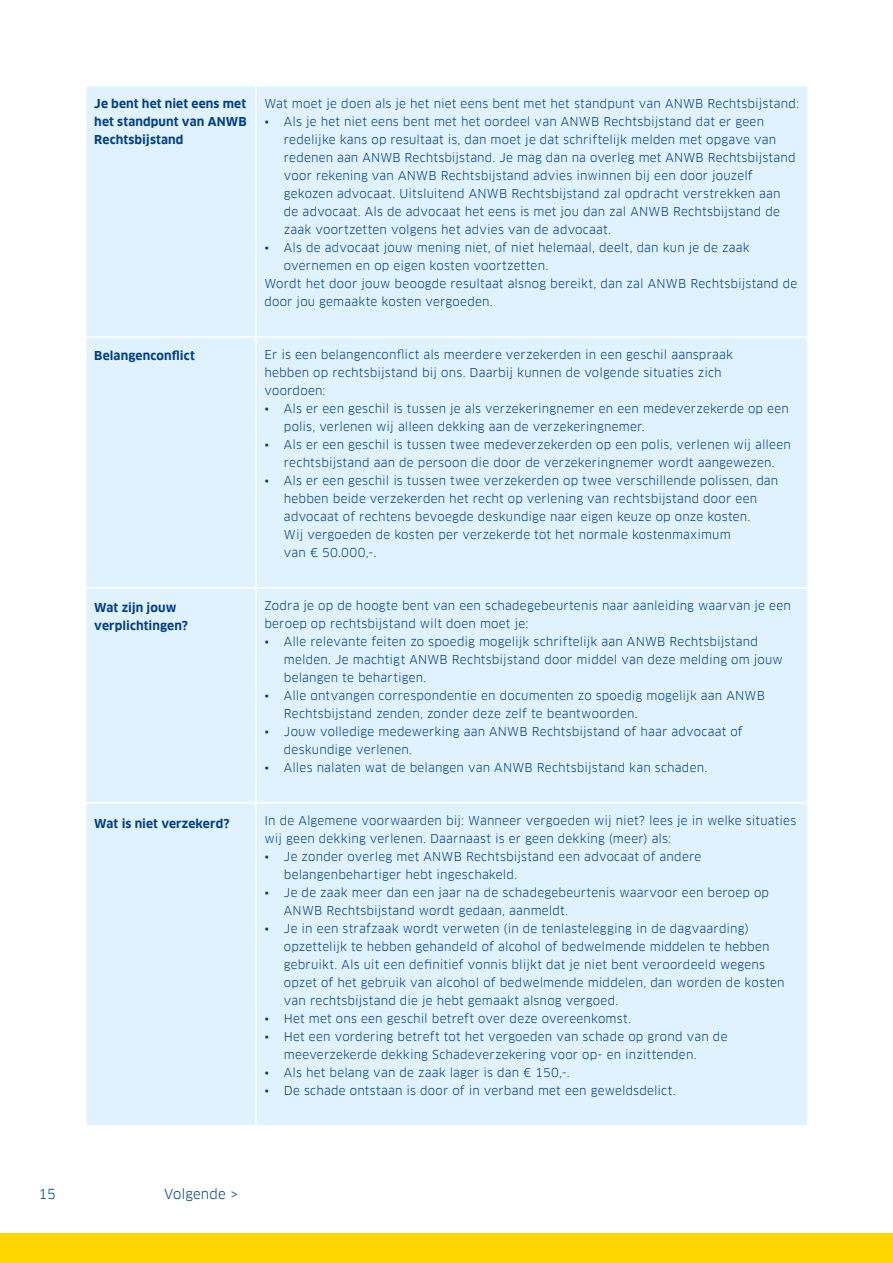
<style>
.page{position:relative;width:893px;height:1263px;background:#fff}
.page>*{position:absolute;margin:0;border:0;box-sizing:border-box;transform-origin:0 0}
.t1{font:13.5px "Clan Pro";letter-spacing:.005em;color:#00448a}
.Tekst_nummer_Tabel{font:12px/18px "Clan Pro";letter-spacing:.015em;color:#023f86}
.tekst{font:700 12px/18px "Clan Pro";letter-spacing:.01em;color:#023f86;text-align:justify}
</style>
<div class="page">
<div style="left:0;top:1233px;width:893px;height:30px;background:#ffd500"></div>
<div style="left:87px;top:87px;width:720px;height:1038px;background:#dff2fd"></div>
<hr style="left:255px;top:87px;width:2px;height:249px;background:#fff">
<hr style="left:85px;top:336px;width:171px;height:1px;background:#fff">
<hr style="left:256px;top:336px;width:553px;height:1px;background:#fff">
<hr style="left:255px;top:337px;width:2px;height:250px;background:#fff">
<hr style="left:85px;top:587px;width:171px;height:1px;background:#fff">
<hr style="left:256px;top:587px;width:553px;height:1px;background:#fff">
<hr style="left:255px;top:588px;width:2px;height:214px;background:#fff">
<hr style="left:85px;top:802px;width:171px;height:1px;background:#fff">
<hr style="left:256px;top:802px;width:553px;height:1px;background:#fff">
<hr style="left:255px;top:803px;width:2px;height:322px;background:#fff">
<p class="tekst" style="left:94px;top:95px;width:154px">Je bent het niet eens met het standpunt van ANWB Rechtsbijstand</p>
<p class="Tekst_nummer_Tabel" style="left:264px;top:95px;width:536px">Wat moet je doen als je het niet eens bent met het standpunt van ANWB Rechtsbijstand:</p>
<p class="Tekst_nummer_Tabel" style="left:284px;top:113px;width:513px;text-indent:-20px">• Als je het niet eens bent met het oordeel van ANWB Rechtsbijstand dat er geen redelijke kans op resultaat is, dan moet je dat schriftelijk melden met opgave van redenen aan ANWB Rechtsbijstand. Je mag dan na overleg met ANWB Rechtsbijstand voor rekening van ANWB Rechtsbijstand advies inwinnen bij een door jouzelf gekozen advocaat. Uitsluitend ANWB Rechtsbijstand zal opdracht verstrekken aan de advocaat. Als de advocaat het eens is met jou dan zal ANWB Rechtsbijstand de zaak voortzetten volgens het advies van de advocaat.</p>
<p class="Tekst_nummer_Tabel" style="left:284px;top:239px;width:467px;text-indent:-20px">• Als de advocaat jouw mening niet, of niet helemaal, deelt, dan kun je de zaak overnemen en op eigen kosten voortzetten.</p>
<p class="Tekst_nummer_Tabel" style="left:264px;top:275px;width:534px">Wordt het door jouw beoogde resultaat alsnog bereikt, dan zal ANWB Rechtsbijstand de door jou gemaakte kosten vergoeden.</p>
<p class="tekst" style="left:94px;top:347px;width:102px">Belangenconflict</p>
<p class="Tekst_nummer_Tabel" style="left:264px;top:346px;width:470px">Er is een belangenconflict als meerdere verzekerden in een geschil aanspraak</p>
<p class="Tekst_nummer_Tabel" style="left:264px;top:364px;width:459px">hebben op rechtsbijstand bij ons. Daarbij kunnen de volgende situaties zich</p>
<p class="Tekst_nummer_Tabel" style="left:264px;top:382px;width:63px">voordoen:</p>
<p class="Tekst_nummer_Tabel" style="left:284px;top:400px;width:506px;text-indent:-20px">• Als er een geschil is tussen je als verzekeringnemer en een medeverzekerde op een polis, verlenen wij alleen dekking aan de verzekeringnemer.</p>
<p class="Tekst_nummer_Tabel" style="left:264px;top:436px;width:528px;text-align:center">• Als er een geschil is tussen twee medeverzekerden op een polis, verlenen wij alleen rechtsbijstand aan de persoon die door de verzekeringnemer wordt aangewezen.</p>
<p class="Tekst_nummer_Tabel" style="left:284px;top:472px;width:496px;text-indent:-20px">• Als er een geschil is tussen twee verzekerden op twee verschillende polissen, dan hebben beide verzekerden het recht op verlening van rechtsbijstand door een advocaat of rechtens bevoegde deskundige naar eigen keuze op onze kosten.<br>Wij vergoeden de kosten per verzekerde tot het normale kostenmaximum</p>
<p class="Tekst_nummer_Tabel" style="left:284px;top:544px;width:94px">van € 50.000,-.</p>
<p class="tekst" style="left:94px;top:599px;width:95px">Wat zijn jouw verplichtingen?</p>
<p class="Tekst_nummer_Tabel" style="left:264px;top:596px;width:528px">Zodra je op de hoogte bent van een schadegebeurtenis naar aanleiding waarvan je een beroep op rechtsbijstand wilt doen moet je:</p>
<p class="Tekst_nummer_Tabel" style="left:284px;top:632px;width:500px;text-indent:-20px">• Alle relevante feiten zo spoedig mogelijk schriftelijk aan ANWB Rechtsbijstand melden. Je machtigt ANWB Rechtsbijstand door middel van deze melding om jouw belangen te behartigen.</p>
<p class="Tekst_nummer_Tabel" style="left:284px;top:686px;width:482px;text-indent:-20px">• Alle ontvangen correspondentie en documenten zo spoedig mogelijk aan ANWB<br>Rechtsbijstand zenden, zonder deze zelf te beantwoorden.</p>
<p class="Tekst_nummer_Tabel" style="left:284px;top:722px;width:460px;text-indent:-20px">• Jouw volledige medewerking aan ANWB Rechtsbijstand of haar advocaat of deskundige verlenen.</p>
<p class="Tekst_nummer_Tabel" style="left:264px;top:758px;width:444px">• Alles nalaten wat de belangen van ANWB Rechtsbijstand kan schaden.</p>
<p class="tekst" style="left:94px;top:815px;width:137px">Wat is niet verzekerd?</p>
<p class="Tekst_nummer_Tabel" style="left:264px;top:811px;width:533px">In de Algemene voorwaarden bij: Wanneer vergoeden wij niet? lees je in welke situaties wij geen dekking verlenen. Daarnaast is er geen dekking (meer) als:</p>
<p class="Tekst_nummer_Tabel" style="left:284px;top:847px;width:419px;text-indent:-20px">• Je zonder overleg met ANWB Rechtsbijstand een advocaat of andere belangenbehartiger hebt ingeschakeld.</p>
<p class="Tekst_nummer_Tabel" style="left:284px;top:883px;width:487px;text-indent:-20px">• Je de zaak meer dan een jaar na de schadegebeurtenis waarvoor een beroep op<br>ANWB Rechtsbijstand wordt gedaan, aanmeldt.</p>
<p class="Tekst_nummer_Tabel" style="left:284px;top:919px;width:502px;text-indent:-20px">• Je in een strafzaak wordt verweten (in de tenlastelegging in de dagvaarding) opzettelijk te hebben gehandeld of alcohol of bedwelmende middelen te hebben gebruikt. Als uit een definitief vonnis blijkt dat je niet bent veroordeeld wegens opzet of het gebruik van alcohol of bedwelmende middelen, dan worden de kosten van rechtsbijstand die je hebt gemaakt alsnog vergoed.</p>
<p class="Tekst_nummer_Tabel" style="left:264px;top:1009px;width:368px">• Het met ons een geschil betreft over deze overeenkomst.</p>
<p class="Tekst_nummer_Tabel" style="left:284px;top:1027px;width:445px;text-indent:-20px">• Het een vordering betreft tot het vergoeden van schade op grond van de meeverzekerde dekking Schadeverzekering voor op- en inzittenden.</p>
<p class="Tekst_nummer_Tabel" style="left:264px;top:1063px;width:307px">• Als het belang van de zaak lager is dan € 150,-.</p>
<p class="Tekst_nummer_Tabel" style="left:264px;top:1081px;width:413px">• De schade ontstaan is door of in verband met een geweldsdelict.</p>
<p class="t1" style="left:38px;top:1186px;width:19px">15</p>
<p class="t1" style="left:164px;top:1186px;width:76px">Volgende &gt;</p>
</div>
